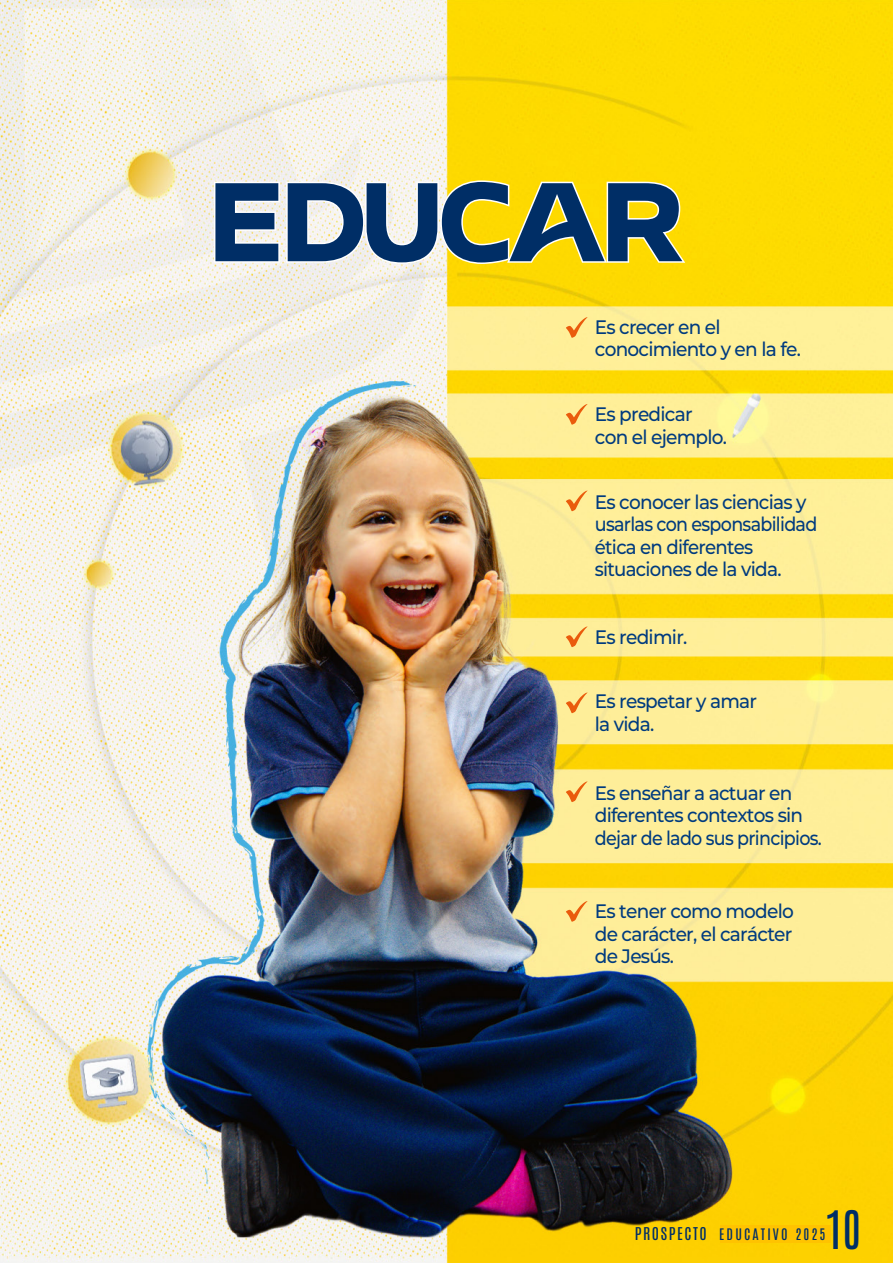
<style>
.page{position:relative;width:893px;height:1263px;background:#fff}
.page>*{position:absolute;margin:0;border:0;box-sizing:border-box;transform-origin:0 0}
.t1{font:45px "Antonio";color:#002e66}
.t2{font:500 19.5px/22.5px "Montserrat";letter-spacing:-.04em;color:#003b7f;scale:.95 1}
.t3{font:13.5px "Antonio";letter-spacing:.15em;color:#002e66;scale:1.05 1}
.s1{font-size:15px}
</style>
<div class="page">
<img style="left:0;top:0;width:893px;height:1263px">
<svg style="left:212px;top:179px;width:476px;height:86px"></svg>
<svg style="left:566px;top:317px;width:22px;height:21px"></svg>
<svg style="left:566px;top:404px;width:22px;height:21px"></svg>
<svg style="left:566px;top:490px;width:22px;height:21px"></svg>
<svg style="left:566px;top:626px;width:22px;height:21px"></svg>
<svg style="left:566px;top:692px;width:22px;height:21px"></svg>
<svg style="left:566px;top:781px;width:22px;height:21px"></svg>
<svg style="left:566px;top:901px;width:22px;height:21px"></svg>
<div style="left:721px;top:1225px;width:110px;height:17px;background:#ffc300"></div>
<p class="t2" style="left:595px;top:315px;width:218px">Es crecer en el conocimiento y en la fe.</p>
<p class="t2" style="left:595px;top:402px;width:141px">Es predicar con el ejemplo.</p>
<p class="t2" style="left:595px;top:490px;width:236px">Es conocer las ciencias y usarlas con esponsabilidad ética en diferentes situaciones de la vida.</p>
<p class="t2" style="left:595px;top:625px;width:99px">Es redimir.</p>
<p class="t2" style="left:595px;top:689px;width:172px">Es respetar y amar la vida.</p>
<p class="t2" style="left:595px;top:780px;width:240px">Es enseñar a actuar en diferentes contextos sin dejar de lado sus principios.</p>
<p class="t2" style="left:595px;top:899px;width:211px;text-align:justify">Es tener como modelo de carácter, el carácter de Jesús.</p>
<h1 class="t1" style="left:825px;top:1198px;width:38px">10</h1>
<p class="t3" style="left:635px;top:1224px;width:183px"><span class="s1">PROSPECTO</span> EDUCATIVO 2025</p>
</div>
